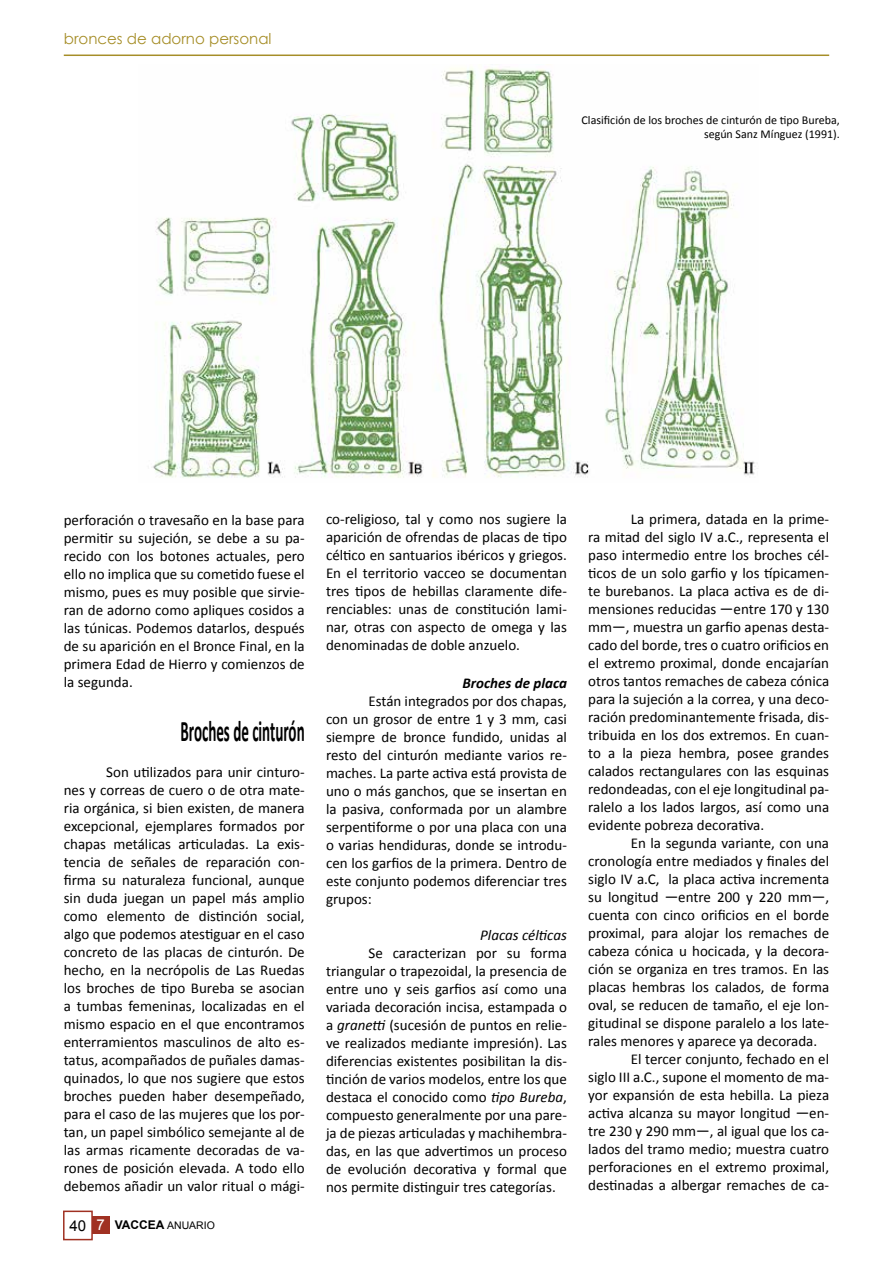
<style>
.page{position:relative;width:893px;height:1263px;background:#fff}
.page>*{position:absolute;margin:0;border:0;box-sizing:border-box;transform-origin:0 0}
.t1{font:700 30px "Calibri";color:#000;scale:.5 1}
.t2{font:15px/18px "Calibri";color:#000;text-align:justify}
.t3{font:15px "Century Gothic";color:#a68e28}
.t4{font:italic 700 15px "Calibri";color:#000}
.t5{font:italic 15px "Calibri";color:#000}
.t6{font:12px/14.4px "Calibri";color:#000;text-align:right}
.t7{font:10.5px "Arial";color:#000}
.s1{font-size:15px}
.s2{font-size:15px;color:#fff}
.s3{font-weight:700;font-size:12px}
.s4{font-style:italic}
</style>
<div class="page">
<div style="left:63px;top:1210px;width:30px;height:30px;border:2px solid #a03122"></div>
<div style="left:92px;top:1216px;width:17px;height:17px;background:#a03122"></div>
<hr style="left:64px;top:55px;width:765px;height:1px;background:#a68e28">
<img style="left:153px;top:68px;width:603px;height:410px">
<p class="t3" style="left:64px;top:28px;width:209px">bronces de adorno personal</p>
<p class="t6" style="left:582px;top:113px;width:260px">Clasifición de los broches de cinturón de tipo Bureba, según Sanz Mínguez (1991).</p>
<p class="t2" style="left:64px;top:511px;width:242px">perforación o travesaño en la base para permitir su sujeción, se debe a su pa&shy;recido con los botones actuales, pero ello no implica que su cometido fuese el mismo, pues es muy posible que sirvie&shy;ran de adorno como apliques cosidos a las túnicas. Podemos datarlos, después de su aparición en el Bronce Final, en la primera Edad de Hierro y comienzos de la segunda.</p>
<h1 class="t1" style="left:180px;top:712px;width:250px">Broches de cinturón</h1>
<p class="t2" style="left:64px;top:763px;width:242px;text-indent:43px">Son utilizados para unir cinturo&shy;nes y correas de cuero o de otra mate&shy;ria orgánica, si bien existen, de manera excepcional, ejemplares formados por chapas metálicas articuladas. La exis&shy;tencia de señales de reparación con&shy;firma su naturaleza funcional, aunque sin duda juegan un papel más amplio como elemento de distinción social, algo que podemos atestiguar en el caso concreto de las placas de cinturón. De hecho, en la necrópolis de Las Ruedas los broches de tipo Bureba se asocian a tumbas femeninas, localizadas en el mismo espacio en el que encontramos enterramientos masculinos de alto es&shy;tatus, acompañados de puñales damas&shy;quinados, lo que nos sugiere que estos broches pueden haber desempeñado, para el caso de las mujeres que los por&shy;tan, un papel simbólico semejante al de las armas ricamente decoradas de va&shy;rones de posición elevada. A todo ello debemos añadir un valor ritual o mági-</p>
<p class="t7" style="left:70px;top:1218px;width:147px"><span class="s1">40</span> <span class="s2">7</span> <span class="s3">VACCEA</span> ANUARIO</p>
<p class="t2" style="left:326px;top:510px;width:242px">co-religioso, tal y como nos sugiere la aparición de ofrendas de placas de tipo céltico en santuarios ibéricos y griegos.<br>En el territorio vacceo se documentan tres tipos de hebillas claramente dife&shy;renciables: unas de constitución lami&shy;nar, otras con aspecto de omega y las denominadas de doble anzuelo.</p>
<p class="t4" style="left:462px;top:673px;width:106px">Broches de placa</p>
<p class="t2" style="left:326px;top:692px;width:242px;text-indent:43px">Están integrados por dos chapas, con un grosor de entre 1 y 3 mm, casi siempre de bronce fundido, unidas al resto del cinturón mediante varios re&shy;maches. La parte activa está provista de uno o más ganchos, que se insertan en la pasiva, conformada por un alambre serpentiforme o por una placa con una o varias hendiduras, donde se introdu&shy;cen los garfios de la primera. Dentro de este conjunto podemos diferenciar tres grupos:</p>
<p class="t5" style="left:480px;top:925px;width:88px">Placas célticas</p>
<p class="t2" style="left:326px;top:944px;width:242px;text-indent:43px">Se caracterizan por su forma triangular o trapezoidal, la presencia de entre uno y seis garfios así como una variada decoración incisa, estampada o a <span class="s4">granetti</span> (sucesión de puntos en relie&shy;ve realizados mediante impresión). Las diferencias existentes posibilitan la dis&shy;tinción de varios modelos, entre los que destaca el conocido como <span class="s4">tipo Bureba</span>, compuesto generalmente por una pare&shy;ja de piezas articuladas y machihembra&shy;das, en las que advertimos un proceso de evolución decorativa y formal que nos permite distinguir tres categorías.</p>
<p class="t2" style="left:588px;top:510px;width:242px;text-indent:43px">La primera, datada en la prime&shy;ra mitad del siglo IV a.C., representa el paso intermedio entre los broches cél&shy;ticos de un solo garfio y los típicamen&shy;te burebanos. La placa activa es de di&shy;mensiones reducidas ―entre 170 y 130 mm―, muestra un garfio apenas desta&shy;cado del borde, tres o cuatro orificios en el extremo proximal, donde encajarían otros tantos remaches de cabeza cónica para la sujeción a la correa, y una deco&shy;ración predominantemente frisada, dis&shy;tribuida en los dos extremos. En cuan&shy;to a la pieza hembra, posee grandes calados rectangulares con las esquinas redondeadas, con el eje longitudinal pa&shy;ralelo a los lados largos, así como una evidente pobreza decorativa.</p>
<p class="t2" style="left:631px;top:834px;width:200px">En la segunda variante, con una</p>
<p class="t2" style="left:588px;top:852px;width:242px">cronología entre mediados y finales del</p>
<p class="t2" style="left:588px;top:870px;width:242px">siglo IV a.C, la placa activa incrementa</p>
<p class="t2" style="left:588px;top:888px;width:242px">su longitud ―entre 200 y 220 mm―,</p>
<p class="t2" style="left:588px;top:906px;width:242px">cuenta con cinco orificios en el borde</p>
<p class="t2" style="left:588px;top:924px;width:242px">proximal, para alojar los remaches de</p>
<p class="t2" style="left:588px;top:942px;width:242px">cabeza cónica u hocicada, y la decora-</p>
<p class="t2" style="left:588px;top:960px;width:242px">ción se organiza en tres tramos. En las</p>
<p class="t2" style="left:588px;top:978px;width:242px">placas hembras los calados, de forma</p>
<p class="t2" style="left:588px;top:996px;width:242px">oval, se reducen de tamaño, el eje lon-</p>
<p class="t2" style="left:588px;top:1014px;width:242px">gitudinal se dispone paralelo a los late-</p>
<p class="t2" style="left:588px;top:1032px;width:230px">rales menores y aparece ya decorada.</p>
<p class="t2" style="left:631px;top:1050px;width:200px">El tercer conjunto, fechado en el</p>
<p class="t2" style="left:588px;top:1068px;width:242px">siglo III a.C., supone el momento de ma-</p>
<p class="t2" style="left:588px;top:1086px;width:242px">yor expansión de esta hebilla. La pieza</p>
<p class="t2" style="left:588px;top:1104px;width:242px">activa alcanza su mayor longitud ―en-</p>
<p class="t2" style="left:588px;top:1122px;width:242px">tre 230 y 290 mm―, al igual que los ca-</p>
<p class="t2" style="left:588px;top:1140px;width:242px">lados del tramo medio; muestra cuatro</p>
<p class="t2" style="left:588px;top:1158px;width:242px">perforaciones en el extremo proximal,</p>
<p class="t2" style="left:588px;top:1176px;width:242px">destinadas a albergar remaches de ca-</p>
</div>
